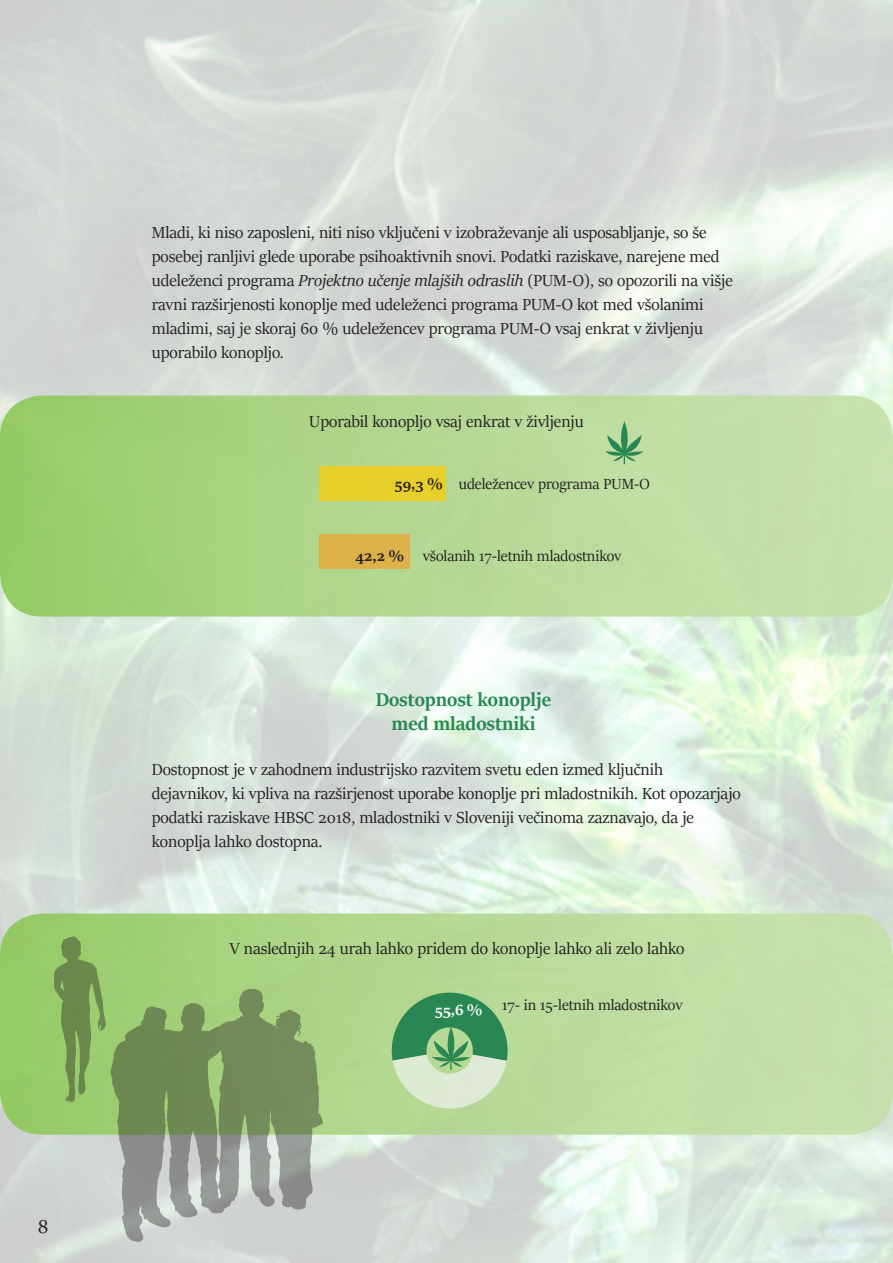
<style>
.page{position:relative;width:893px;height:1263px;background:#fff}
.page>*{position:absolute;margin:0;border:0;box-sizing:border-box;transform-origin:0 0}
.podnaslov{font:700 21px/24px "Sitka Banner";color:#288752;text-align:center}
.t1{font:21px "Sitka Banner";color:#231f20}
.besedilo{font:18px/24px "Sitka Banner";color:#231f20}
.t2{font:16.5px "Sitka Banner";color:#231f20}
.t3{font:700 16.5px "Sitka Banner";color:#fff}
.s1{font-style:italic}
.s2{font-weight:700}
</style>
<div class="page">
<img style="left:0;top:0;width:893px;height:1263px">
<div style="left:0;top:395px;width:893px;height:222px;background:linear-gradient(to right,#99cc6b,#cde3b5);border-radius:43px"></div>
<svg style="left:605px;top:421px;width:38px;height:43px"></svg>
<div style="left:0;top:913px;width:893px;height:222px;background:linear-gradient(to right,#98cc6b,#cce3b5);border-radius:43px"></div>
<svg style="left:387px;top:988px;width:121px;height:125px"></svg>
<div style="left:320px;top:534px;width:89px;height:35px;background:#ddb14a"></div>
<div style="left:320px;top:466px;width:126px;height:34px;background:#e7ce2a"></div>
<svg style="left:110px;top:988px;width:213px;height:254px"></svg>
<svg style="left:53px;top:936px;width:53px;height:166px"></svg>
<p class="t1" style="left:38px;top:1212px;width:12px">8</p>
<p class="besedilo" style="left:152px;top:219px;width:582px">Mladi, ki niso zaposleni, niti niso vključeni v izobraževanje ali usposabljanje, so še posebej ranljivi glede uporabe psihoaktivnih snovi. Podatki raziskave, narejene med udeleženci programa <span class="s1">Projektno učenje mlajših odraslih</span> (PUM-O), so opozorili na višje ravni razširjenosti konoplje med udeleženci programa PUM-O kot med všolanimi mladimi, saj je skoraj 60 % udeležencev programa PUM-O vsaj enkrat v življenju uporabilo konopljo.</p>
<p class="besedilo" style="left:309px;top:409px;width:276px">Uporabil konopljo vsaj enkrat v življenju</p>
<p class="t2" style="left:395px;top:472px;width:257px"><span class="s2">59,3 %</span> udeležencev programa PUM-O</p>
<p class="t2" style="left:356px;top:545px;width:267px"><span class="s2">42,2 %</span> všolanih 17-letnih mladostnikov</p>
<p class="podnaslov" style="left:376px;top:686px;width:177px">Dostopnost konoplje med mladostniki</p>
<p class="besedilo" style="left:152px;top:757px;width:590px">Dostopnost je v zahodnem industrijsko razvitem svetu eden izmed ključnih dejavnikov, ki vpliva na razširjenost uporabe konoplje pri mladostnikih. Kot opozarjajo podatki raziskave HBSC 2018, mladostniki v Sloveniji večinoma zaznavajo, da je konoplja lahko dostopna.</p>
<p class="besedilo" style="left:230px;top:935px;width:456px">V naslednjih 24 urah lahko pridem do konoplje lahko ali zelo lahko</p>
<p class="t3" style="left:435px;top:998px;width:49px">55,6 %</p>
<p class="t2" style="left:502px;top:993px;width:182px">17- in 15-letnih mladostnikov</p>
</div>
